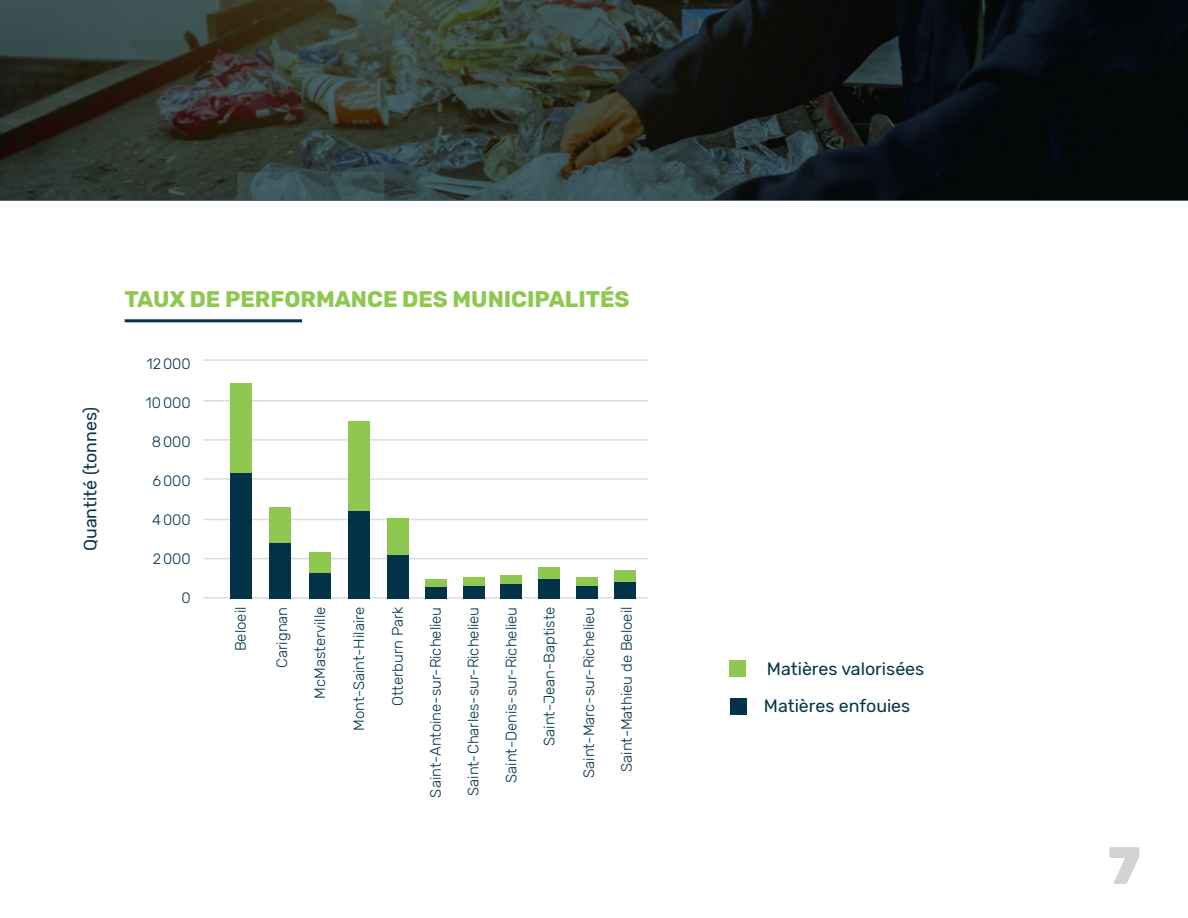
<style>
.page{position:relative;width:1188px;height:918px;background:#fff}
.page>*{position:absolute;margin:0;border:0;box-sizing:border-box;transform-origin:0 0}
.t1{font:900 52.5px "Rubik";color:#d1d2d4}
.TITRE{font:700 22.5px "Rubik";color:#8fc851}
.t2{font:17.85px "Rubik";color:#033348}
.t3{font:300 15px "Rubik";color:#033348}
</style>
<div class="page">
<hr style="left:125px;top:319px;width:177px;height:3px;background:#033348">
<div style="left:729px;top:660px;width:17px;height:17px;background:#8fc851"></div>
<div style="left:730px;top:698px;width:17px;height:17px;background:#033348"></div>
<hr style="left:203px;top:359px;width:445px;height:2px;background:#dcdddf">
<hr style="left:203px;top:400px;width:445px;height:2px;background:#dcdddf">
<hr style="left:203px;top:439px;width:445px;height:2px;background:#dcdddf">
<hr style="left:203px;top:478px;width:445px;height:2px;background:#dcdddf">
<hr style="left:203px;top:519px;width:445px;height:1px;background:#dcdddf">
<hr style="left:203px;top:558px;width:445px;height:1px;background:#dcdddf">
<hr style="left:203px;top:597px;width:445px;height:2px;background:#dcdddf">
<div style="left:230px;top:473px;width:21px;height:126px;background:#033348"></div>
<div style="left:387px;top:555px;width:22px;height:44px;background:#033348"></div>
<div style="left:538px;top:579px;width:22px;height:20px;background:#033348"></div>
<div style="left:576px;top:586px;width:22px;height:13px;background:#033348"></div>
<div style="left:614px;top:582px;width:22px;height:17px;background:#033348"></div>
<div style="left:425px;top:587px;width:22px;height:12px;background:#033348"></div>
<div style="left:463px;top:586px;width:21px;height:13px;background:#033348"></div>
<div style="left:501px;top:584px;width:21px;height:15px;background:#033348"></div>
<div style="left:230px;top:383px;width:21px;height:90px;background:#8fc851"></div>
<div style="left:348px;top:511px;width:22px;height:88px;background:#033348"></div>
<div style="left:348px;top:421px;width:22px;height:90px;background:#8fc851"></div>
<div style="left:269px;top:543px;width:22px;height:56px;background:#033348"></div>
<div style="left:269px;top:507px;width:22px;height:36px;background:#8fc851"></div>
<div style="left:309px;top:573px;width:22px;height:26px;background:#033348"></div>
<div style="left:309px;top:553px;width:22px;height:20px;background:#8fc851"></div>
<div style="left:387px;top:518px;width:22px;height:37px;background:#8fc851"></div>
<div style="left:538px;top:568px;width:22px;height:11px;background:#8fc851"></div>
<div style="left:576px;top:577px;width:22px;height:9px;background:#8fc851"></div>
<div style="left:614px;top:571px;width:22px;height:11px;background:#8fc851"></div>
<div style="left:425px;top:579px;width:22px;height:8px;background:#8fc851"></div>
<div style="left:463px;top:577px;width:21px;height:9px;background:#8fc851"></div>
<div style="left:501px;top:575px;width:21px;height:9px;background:#8fc851"></div>
<svg style="left:0;top:0;width:1188px;height:201px;background:#222927"></svg>
<p class="t2" style="left:80px;top:551px;width:146px;rotate:-90deg">Quantité (tonnes)</p>
<p class="TITRE" style="left:125px;top:286px;width:506px">TAUX DE PERFORMANCE DES MUNICIPALITÉS</p>
<p class="t3" style="left:147px;top:356px;width:45px">12000</p>
<p class="t3" style="left:146px;top:395px;width:46px">10000</p>
<p class="t3" style="left:152px;top:434px;width:40px">8000</p>
<p class="t3" style="left:152px;top:473px;width:40px">6000</p>
<p class="t3" style="left:152px;top:512px;width:40px">4000</p>
<p class="t3" style="left:153px;top:551px;width:39px">2000</p>
<p class="t3" style="left:182px;top:590px;width:11px">0</p>
<p class="t3" style="left:232px;top:651px;width:46px;rotate:-90deg">Beloeil</p>
<p class="t3" style="left:389px;top:706px;width:101px;rotate:-90deg">Otterburn Park</p>
<p class="t3" style="left:427px;top:798px;width:192px;rotate:-90deg">Saint-Antoine-sur-Richelieu</p>
<p class="t3" style="left:465px;top:796px;width:191px;rotate:-90deg">Saint-Charles-sur-Richelieu</p>
<p class="t3" style="left:503px;top:783px;width:178px;rotate:-90deg">Saint-Denis-sur-Richelieu</p>
<p class="t3" style="left:541px;top:746px;width:141px;rotate:-90deg">Saint-Jean-Baptiste</p>
<p class="t3" style="left:581px;top:778px;width:173px;rotate:-90deg">Saint-Marc-sur-Richelieu</p>
<p class="t3" style="left:618px;top:772px;width:167px;rotate:-90deg">Saint-Mathieu de Beloeil</p>
<p class="t3" style="left:274px;top:668px;width:62px;rotate:-90deg">Carignan</p>
<p class="t3" style="left:312px;top:699px;width:93px;rotate:-90deg">McMasterville</p>
<p class="t3" style="left:350px;top:731px;width:126px;rotate:-90deg">Mont-Saint-Hilaire</p>
<p class="t2" style="left:767px;top:658px;width:159px">Matières valorisées</p>
<p class="t2" style="left:764px;top:696px;width:148px">Matières enfouies</p>
<h1 class="t1" style="left:1108px;top:834px;width:34px">7</h1>
</div>
